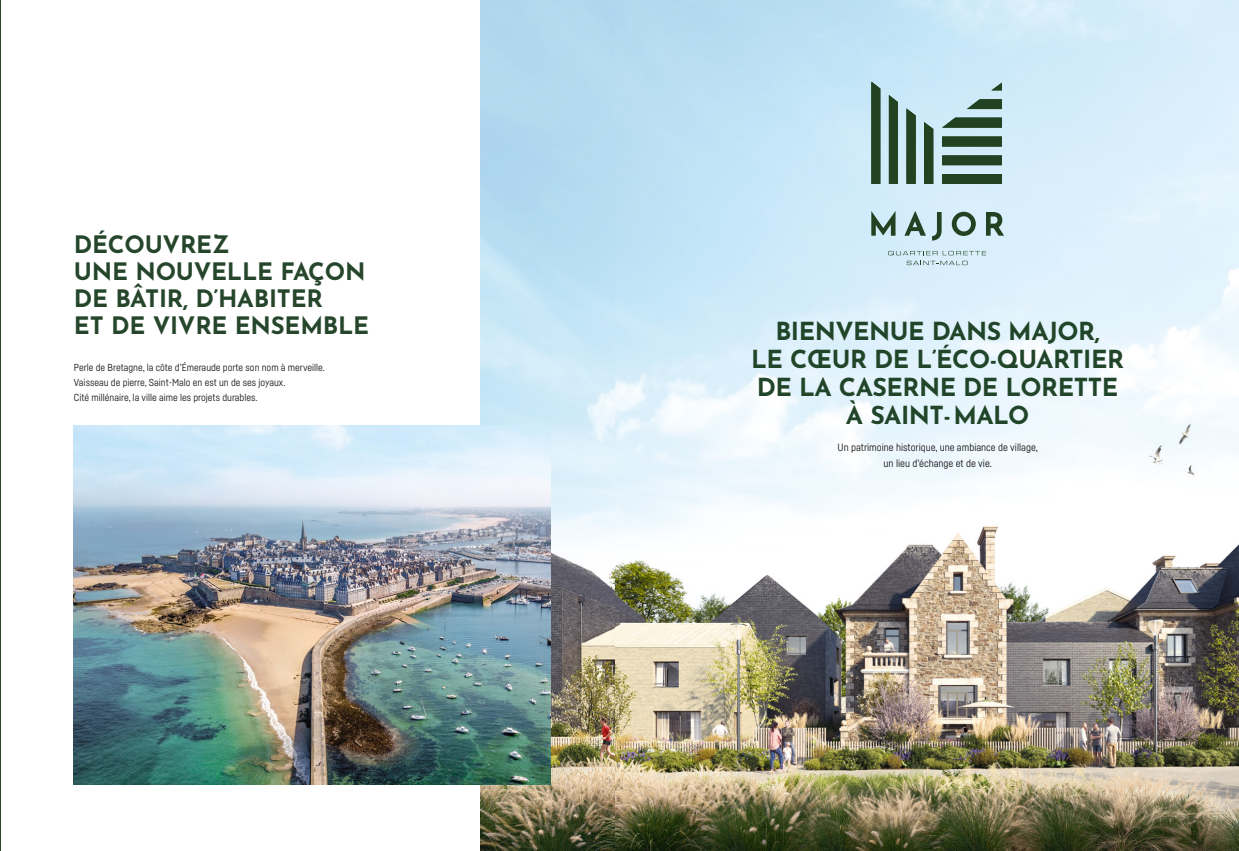
<style>
.page{position:relative;width:1239px;height:851px;background:#fff}
.page>*{position:absolute;margin:0;border:0;box-sizing:border-box;transform-origin:0 0}
.t1{font:700 24.8px/27.9px "Josefin Sans";letter-spacing:-.02em;color:#214529;text-align:center}
.t2{font:700 24px/27px "Josefin Sans";letter-spacing:-.01em;color:#25462b}
.t3{font:10.3px/15.5px "Fabrikat";color:#181716;text-align:center}
.t4{font:10px/15px "Fabrikat";color:#1d1d1b}
</style>
<div class="page">
<img style="left:480px;top:0;width:759px;height:850px">
<hr style="left:0;top:0;width:1px;height:850px;background:#25462b">
<img style="left:74px;top:425px;width:476px;height:359px">
<svg style="left:871px;top:82px;width:131px;height:102px;background:#84a29c"></svg>
<svg style="left:871px;top:211px;width:24px;height:25px"></svg>
<svg style="left:904px;top:211px;width:22px;height:25px"></svg>
<svg style="left:932px;top:212px;width:9px;height:28px"></svg>
<svg style="left:952px;top:212px;width:24px;height:24px"></svg>
<svg style="left:986px;top:212px;width:18px;height:24px"></svg>
<svg style="left:888px;top:251px;width:98px;height:4px"></svg>
<svg style="left:906px;top:261px;width:61px;height:4px"></svg>
<h2 class="t2" style="left:74px;top:227px;width:297px">DÉCOUVREZ<br>UNE NOUVELLE FAÇON<br>DE BÂTIR, D’HABITER<br>ET DE VIVRE ENSEMBLE</h2>
<p class="t4" style="left:74px;top:359px;width:252px">Perle de Bretagne, la côte d’Émeraude porte son nom à merveille.<br>Vaisseau de pierre, Saint-Malo en est un de ses joyaux.<br>Cité millénaire, la ville aime les projets durables.</p>
<h1 class="t1" style="left:751px;top:313px;width:375px">BIENVENUE DANS MAJOR,<br>LE CŒUR DE L’ÉCO-QUARTIER<br>DE LA CASERNE DE LORETTE<br>À SAINT-MALO</h1>
<p class="t3" style="left:837px;top:439px;width:202px">Un patrimoine historique, une ambiance de village, un lieu d’échange et de vie.</p>
</div>
